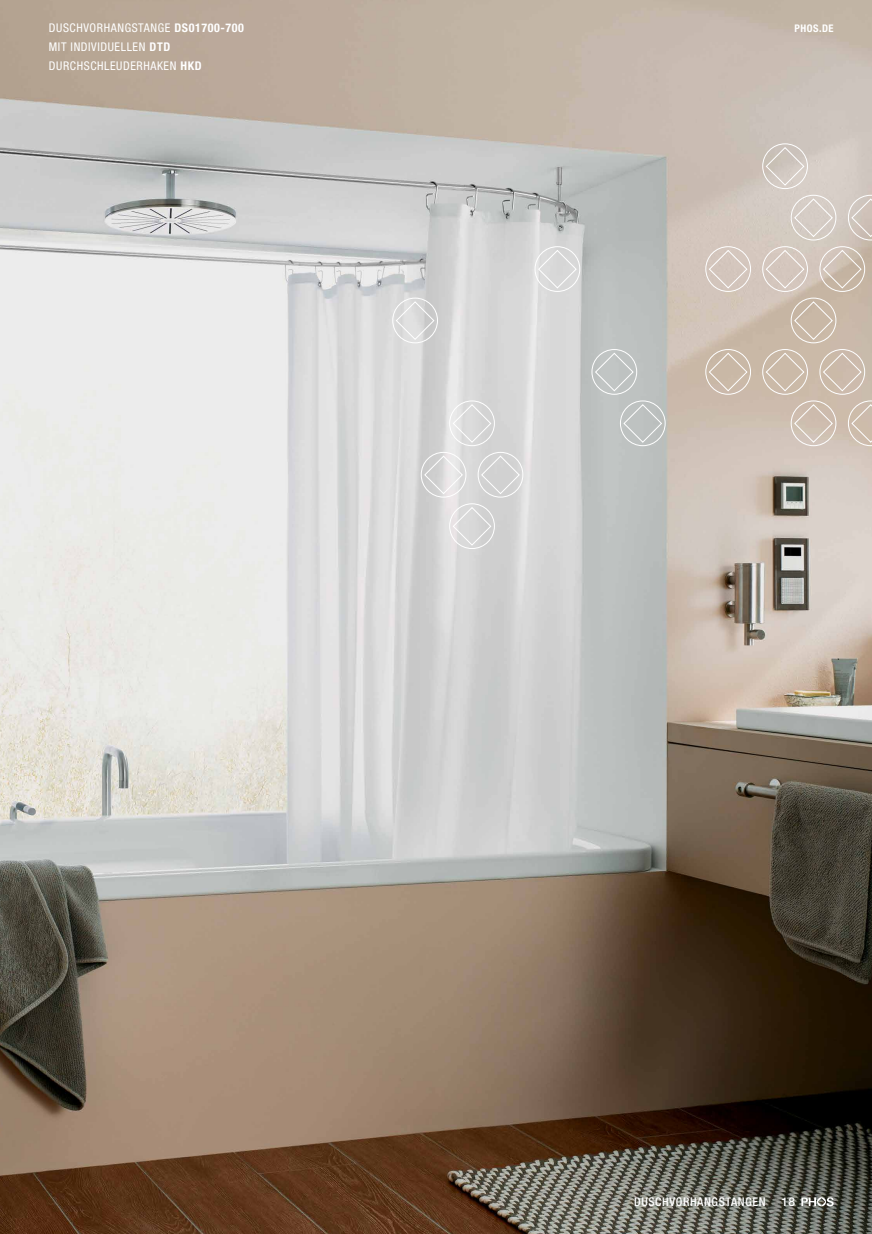
<style>
.page{position:relative;width:872px;height:1234px;background:#fff}
.page>*{position:absolute;margin:0;border:0;box-sizing:border-box;transform-origin:0 0}
.t1{font:condensed 12px/19.2px "Helvetica Neue LT Std";letter-spacing:.05em;color:#fff}
.t2{font:500 condensed 12px "Helvetica Neue LT Std";letter-spacing:.05em;color:#fff}
.t3{font:500 12px "Helvetica Neue LT Std";color:#fff}
.t4{font:700 condensed 10.5px "Helvetica Neue LT Std";letter-spacing:.05em;color:#fff}
.s1{font-weight:700}
</style>
<div class="page">
<img style="left:0;top:0;width:872px;height:1233px">
<svg style="left:392px;top:297px;width:46px;height:46px;background:#dadada"></svg>
<svg style="left:705px;top:246px;width:46px;height:46px;background:#d8ccc4"></svg>
<svg style="left:534px;top:246px;width:46px;height:46px;background:#dedede"></svg>
<svg style="left:705px;top:349px;width:46px;height:46px;background:#cfc0b1"></svg>
<svg style="left:591px;top:349px;width:75px;height:97px;background:#c1c5c4"></svg>
<svg style="left:762px;top:143px;width:110px;height:200px;background:#d2c6bc"></svg>
<svg style="left:762px;top:349px;width:110px;height:97px;background:#d0c1b3"></svg>
<svg style="left:449px;top:503px;width:46px;height:46px;background:#dddcdc"></svg>
<svg style="left:420px;top:400px;width:103px;height:97px;background:#d9d9d9"></svg>
<svg style="left:801px;top:1196px;width:32px;height:9px"></svg>
<p class="t1" style="left:49px;top:18px;width:197px">DUSCHVORHANGSTANGE <span class="s1">DS01700-700<br></span>MIT INDIVIDUELLEN <span class="s1">DTD<br></span>DURCHSCHLEUDERHAKEN <span class="s1">HKD</span></p>
<p class="t4" style="left:794px;top:22px;width:41px">PHOS.DE</p>
<p class="t2" style="left:634px;top:1194px;width:133px">DUSCHVORHANGSTANGEN</p>
<p class="t3" style="left:781px;top:1194px;width:15px">18</p>
</div>
